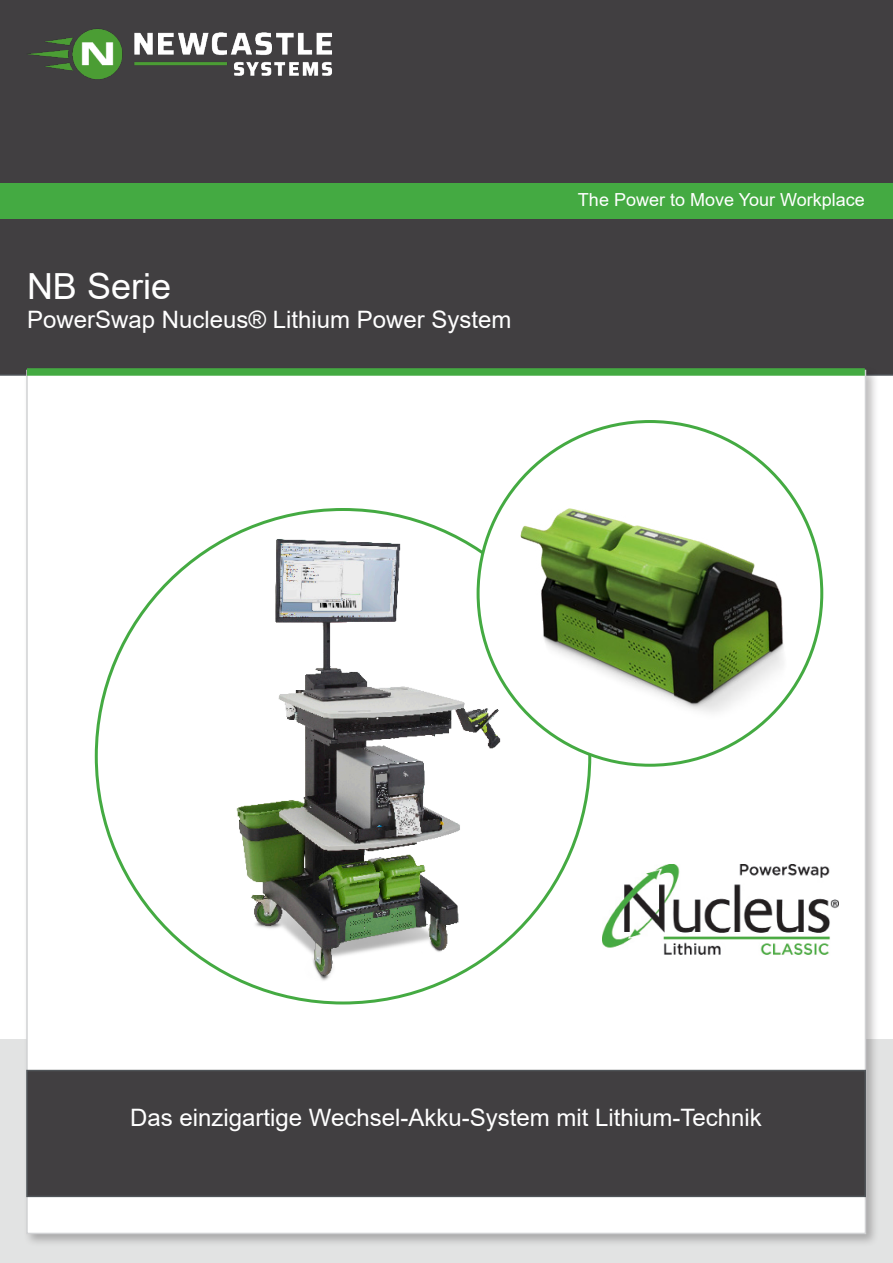
<style>
.page{position:relative;width:893px;height:1263px;background:#fff}
.page>*{position:absolute;margin:0;border:0;box-sizing:border-box;transform-origin:0 0}
.t1{font:36px "Arial";color:#fff}
.t2{font:24px "Arial";color:#fff}
.t3{font:18px "Arial";color:#fff}
</style>
<div class="page">
<div style="left:0;top:0;width:893px;height:376px;background:#413f41"></div>
<div style="left:0;top:183px;width:893px;height:36px;background:#44aa42"></div>
<div style="left:0;top:1040px;width:893px;height:223px;background:#e2e3e3"></div>
<div style="left:23px;top:366px;width:856px;height:881px;background:#231f20;opacity:.3"></div>
<div style="left:26px;top:370px;width:840px;height:864px;background:#fff;border:2px solid #d1d2d4"></div>
<div style="left:27px;top:368px;width:838px;height:8px;background:#44aa42"></div>
<div style="left:26px;top:1070px;width:840px;height:127px;background:#413f41;border:2px solid #4f5458"></div>
<img style="left:224px;top:528px;width:284px;height:468px">
<div style="left:478px;top:421px;width:344px;height:344px;background:#fff;border-radius:50%"></div>
<img style="left:521px;top:508px;width:267px;height:213px">
<img style="left:0;top:0;width:369px;height:115px">
<img style="left:603px;top:865px;width:236px;height:90px">
<p class="t1" style="left:27px;top:262px;width:146px">NB Serie</p>
<p class="t2" style="left:27px;top:303px;width:486px">PowerSwap Nucleus® Lithium Power System</p>
<p class="t3" style="left:578px;top:187px;width:288px">The Power to Move Your Workplace</p>
<p class="t2" style="left:130px;top:1101px;width:633px">Das einzigartige Wechsel-Akku-System mit Lithium-Technik</p>
</div>
